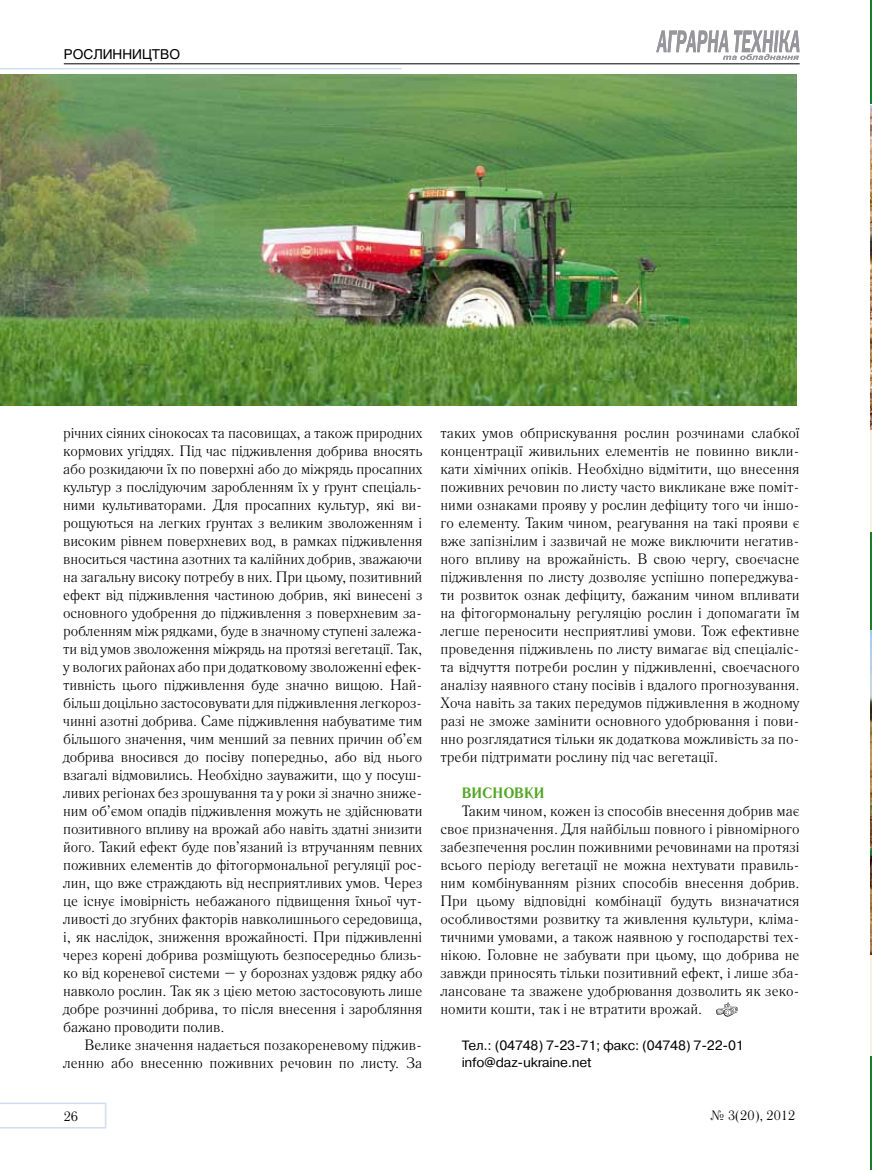
<style>
.page{position:relative;width:872px;height:1170px;background:#fff}
.page>*{position:absolute;margin:0;border:0;box-sizing:border-box;transform-origin:0 0}
.t1{font:15px/18px "Literaturnaya C";color:#000;text-align:justify}
.t2{font:700 15px "Literaturnaya C";color:#52a625}
.t3{font:13.5px/17.7px "Pragmatica C";letter-spacing:-.015em;color:#000}
.t4{font:13.5px "Literaturnaya C";color:#000}
.t5{font:13.5px "Helios";color:#000}
</style>
<div class="page">
<svg style="left:656px;top:31px;width:143px;height:29px"></svg>
<svg style="left:0;top:1102px;width:106px;height:26px"></svg>
<hr style="left:64px;top:63px;width:735px;height:1px;background:#000">
<hr style="left:0;top:68px;width:402px;height:1px;background:#d3ddf0">
<svg style="left:716px;top:1002px;width:21px;height:14px"></svg>
<img style="left:0;top:74px;width:796px;height:331px">
<hr style="left:871px;top:104px;width:1px;height:952px;background:#f7f1e1">
<img style="left:871px;top:629px;width:1px;height:325px">
<img style="left:871px;top:104px;width:1px;height:325px">
<hr style="left:871px;top:532px;width:1px;height:97px;background:#1b7c29">
<hr style="left:871px;top:1056px;width:1px;height:113px;background:#1b7c29">
<hr style="left:871px;top:0;width:1px;height:104px;background:#1b7c29">
<p class="t5" style="left:64px;top:46px;width:118px">Рослинництво</p>
<p class="t1" style="left:63px;top:424px;width:361px">річних сіяних сінокосах та пасовищах, а також природних кормових угіддях. Під час підживлення добрива вносять або розкидаючи їх по поверхні або до міжрядь просапних культур з послідуючим заробленням їх у ґрунт спеціаль&shy;ними культиваторами. Для просапних культур, які ви&shy;рощуються на легких ґрунтах з великим зволоженням і високим рівнем поверхневих вод, в рамках підживлення вноситься частина азотних та калійних добрив, зважаючи на загальну високу потребу в них. При цьому, позитивний ефект від підживлення частиною добрив, які винесені з основного удобрення до підживлення з поверхневим за&shy;робленням між рядками, буде в значному ступені залежа&shy;ти від умов зволоження міжрядь на протязі вегетації. Так, у вологих районах або при додатковому зволоженні ефек&shy;тивність цього підживлення буде значно вищою. Най&shy;більш доцільно застосовувати для підживлення легкороз&shy;чинні азотні добрива. Саме підживлення набуватиме тим більшого значення, чим менший за певних причин об’єм добрива вносився до посіву попередньо, або від нього взагалі відмовились. Необхідно зауважити, що у посуш&shy;ливих регіонах без зрошування та у роки зі значно зниже&shy;ним об’ємом опадів підживлення можуть не здійснювати позитивного впливу на врожай або навіть здатні знизити його. Такий ефект буде пов’язаний із втручанням певних поживних елементів до фітогормональної регуляції рос&shy;лин, що вже страждають від несприятливих умов. Через це існує імовірність небажаного підвищення їхньої чут&shy;ливості до згубних факторів навколишнього середовища, і, як наслідок, зниження врожайності. При підживленні через корені добрива розміщують безпосередньо близь&shy;ко від кореневої системи – у борознах уздовж рядку або навколо рослин. Так як з цією метою застосовують лише добре розчинні добрива, то після внесення і заробляння бажано проводити полив.</p>
<p class="t1" style="left:63px;top:1036px;width:361px;text-align:right">Велике значення надається позакореневому піджив&shy;ленню або внесенню поживних речовин по листу. За</p>
<p class="t1" style="left:440px;top:424px;width:361px">таких умов обприскування рослин розчинами слабкої концентрації живильних елементів не повинно викли&shy;кати хімічних опіків. Необхідно відмітити, що внесення поживних речовин по листу часто викликане вже поміт&shy;ними ознаками прояву у рослин дефіциту того чи іншо&shy;го елементу. Таким чином, реагування на такі прояви є вже запізнілим і зазвичай не може виключити негатив&shy;ного впливу на врожайність. В свою чергу, своєчасне підживлення по листу дозволяє успішно попереджува&shy;ти розвиток ознак дефіциту, бажаним чином впливати на фітогормональну регуляцію рослин і допомагати їм легше переносити несприятливі умови. Тож ефективне проведення підживлень по листу вимагає від спеціаліс&shy;та відчуття потреби рослин у підживленні, своєчасного аналізу наявного стану посівів і вдалого прогнозування.<br>Хоча навіть за таких передумов підживлення в жодному разі не зможе замінити основного удобрювання і пови&shy;нно розглядатися тільки як додаткова можливість за по&shy;треби підтримати рослину під час вегетації.</p>
<p class="t2" style="left:462px;top:783px;width:84px">Висновки</p>
<p class="t1" style="left:440px;top:802px;width:361px;text-indent:21px">Таким чином, кожен із способів внесення добрив має своє призначення. Для найбільш повного і рівномірного забезпечення рослин поживними речовинами на протязі всього періоду вегетації не можна нехтувати правиль&shy;ним комбінуванням різних способів внесення добрив.<br>При цьому відповідні комбінації будуть визначатися особливостями розвитку та живлення культури, кліма&shy;тичними умовами, а також наявною у господарстві тех&shy;нікою. Головне не забувати при цьому, що добрива не завжди приносять тільки позитивний ефект, і лише зба&shy;лансоване та зважене удобрювання дозволить як зеко&shy;номити кошти, так і не втратити врожай.</p>
<p class="t3" style="left:462px;top:1036px;width:283px">Тел.: (04748) 7-23-71; факс: (04748) 7-22-01 info@daz-ukraine.net</p>
<p class="t4" style="left:64px;top:1108px;width:16px">26</p>
<p class="t4" style="left:710px;top:1107px;width:87px">№ 3(20), 2012</p>
</div>
